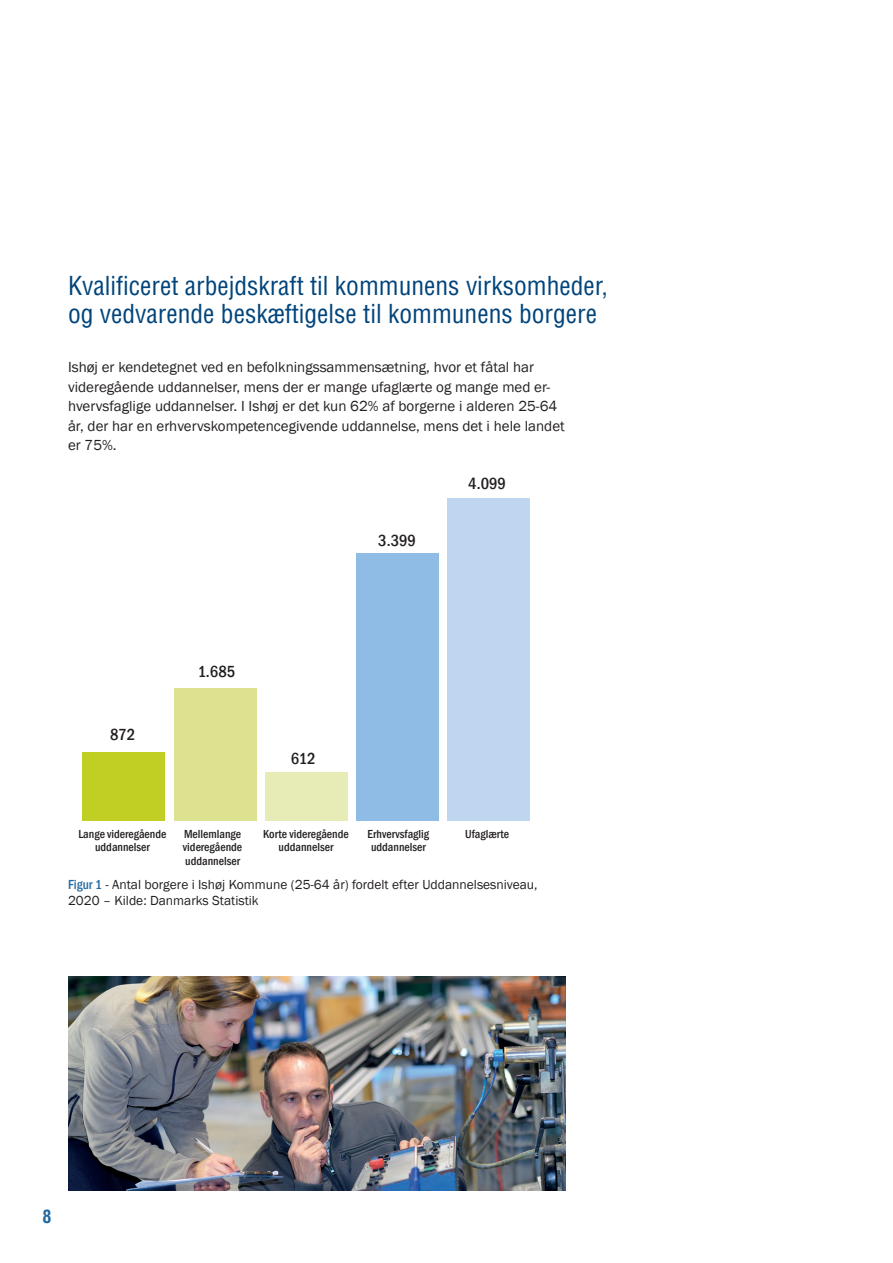
<style>
.page{position:relative;width:893px;height:1263px;background:#fff}
.page>*{position:absolute;margin:0;border:0;box-sizing:border-box;transform-origin:0 0}
.t1{font:condensed 25.5px/28.5px "Helvetica";color:#00447b}
.t2{font:700 condensed 18px "Helvetica";color:#236aa2}
.t3{font:500 condensed 16.5px "Franklin Gothic";color:#231f20}
.t4{font:15px/19.5px "Franklin Gothic";color:#231f20}
.t5{font:13.5px/16.5px "Franklin Gothic";color:#231f20}
.t6{font:500 condensed 12px/13.5px "Franklin Gothic";color:#231f20;text-align:center}
.s1{font-weight:500;font-stretch:condensed;color:#236aa2}
</style>
<div class="page">
<div style="left:447px;top:498px;width:82px;height:322px;background:#bed6ef"></div>
<div style="left:356px;top:553px;width:82px;height:267px;background:#8ebce4"></div>
<div style="left:265px;top:772px;width:82px;height:49px;background:#e7ebb5"></div>
<div style="left:174px;top:688px;width:82px;height:133px;background:#dde290"></div>
<div style="left:83px;top:752px;width:82px;height:69px;background:#c1ce23"></div>
<img style="left:68px;top:976px;width:498px;height:215px">
<h1 class="t1" style="left:68px;top:271px;width:541px">Kvalificeret arbejdskraft til kommunens virksomheder, og vedvarende beskæftigelse til kommunens borgere</h1>
<p class="t4" style="left:68px;top:358px;width:498px">Ishøj er kendetegnet ved en befolkningssammensætning, hvor et fåtal har videregående uddannelser, mens der er mange ufaglærte og mange med er&shy;hvervsfaglige uddannelser. I Ishøj er det kun 62% af borgerne i alderen 25-64 år, der har en erhvervskompetencegivende uddannelse, mens det i hele landet er 75%.</p>
<p class="t3" style="left:110px;top:724px;width:26px">872</p>
<p class="t3" style="left:198px;top:661px;width:39px">1.685</p>
<p class="t3" style="left:291px;top:747px;width:26px">612</p>
<p class="t3" style="left:378px;top:530px;width:39px">3.399</p>
<p class="t3" style="left:468px;top:473px;width:39px">4.099</p>
<p class="t6" style="left:78px;top:827px;width:90px">Lange videregående uddannelser</p>
<p class="t6" style="left:183px;top:827px;width:61px;text-align:justify">Mellemlange videregående uddannelser</p>
<p class="t6" style="left:263px;top:827px;width:87px">Korte videregående uddannelser</p>
<p class="t6" style="left:368px;top:827px;width:63px;text-align:left">Erhvervsfaglig uddannelser</p>
<p class="t6" style="left:465px;top:827px;width:45px">Ufaglærte</p>
<p class="t5" style="left:68px;top:876px;width:471px"><span class="s1">Figur 1</span> - Antal borgere i Ishøj Kommune (25-64 år) fordelt efter Uddannelsesniveau,<br>2020 – Kilde: Danmarks Statistik</p>
<p class="t2" style="left:43px;top:1205px;width:10px">8</p>
</div>
